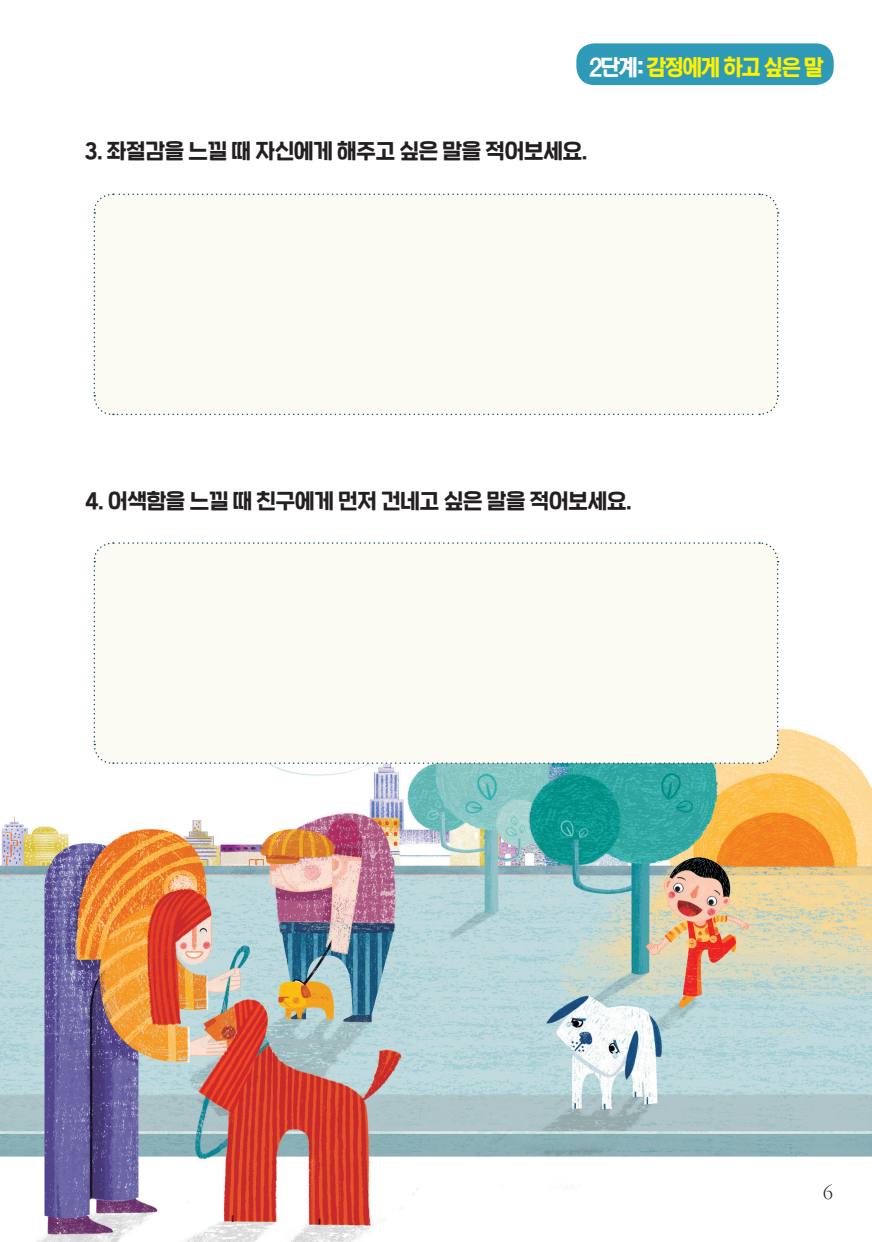
<style>
.page{position:relative;width:872px;height:1242px;background:#fff}
.page>*{position:absolute;margin:0;border:0;box-sizing:border-box;transform-origin:0 0}
.단락_스타일_2{font:22.65px "San Ds M";letter-spacing:-.05em;color:#fff101}
.단락_스타일_2-2{font:21px "SD Nemony a Basic";color:#231f20}
.t1{font:20.55px "Sand Sm";color:#231f20}
.s1{color:#fff}
</style>
<div class="page">
<img style="left:0;top:728px;width:872px;height:514px">
<div style="left:576px;top:43px;width:257px;height:42px;background:#2e9ab8;border-radius:18px"></div>
<div style="left:93px;top:193px;width:686px;height:223px;background:#fcfbf3"></div>
<div style="left:93px;top:542px;width:686px;height:222px;background:#fcfbf3"></div>
<p class="단락_스타일_2" style="left:589px;top:56px;width:236px"><span class="s1">2단계:</span> 감정에게 하고 싶은 말</p>
<p class="단락_스타일_2-2" style="left:85px;top:140px;width:503px">3. 좌절감을 느낄 때 자신에게 해주고 싶은 말을 적어보세요.</p>
<p class="단락_스타일_2-2" style="left:85px;top:490px;width:548px">4. 어색함을 느낄 때 친구에게 먼저 건네고 싶은 말을 적어보세요.</p>
<p class="t1" style="left:823px;top:1183px;width:11px">6</p>
</div>
